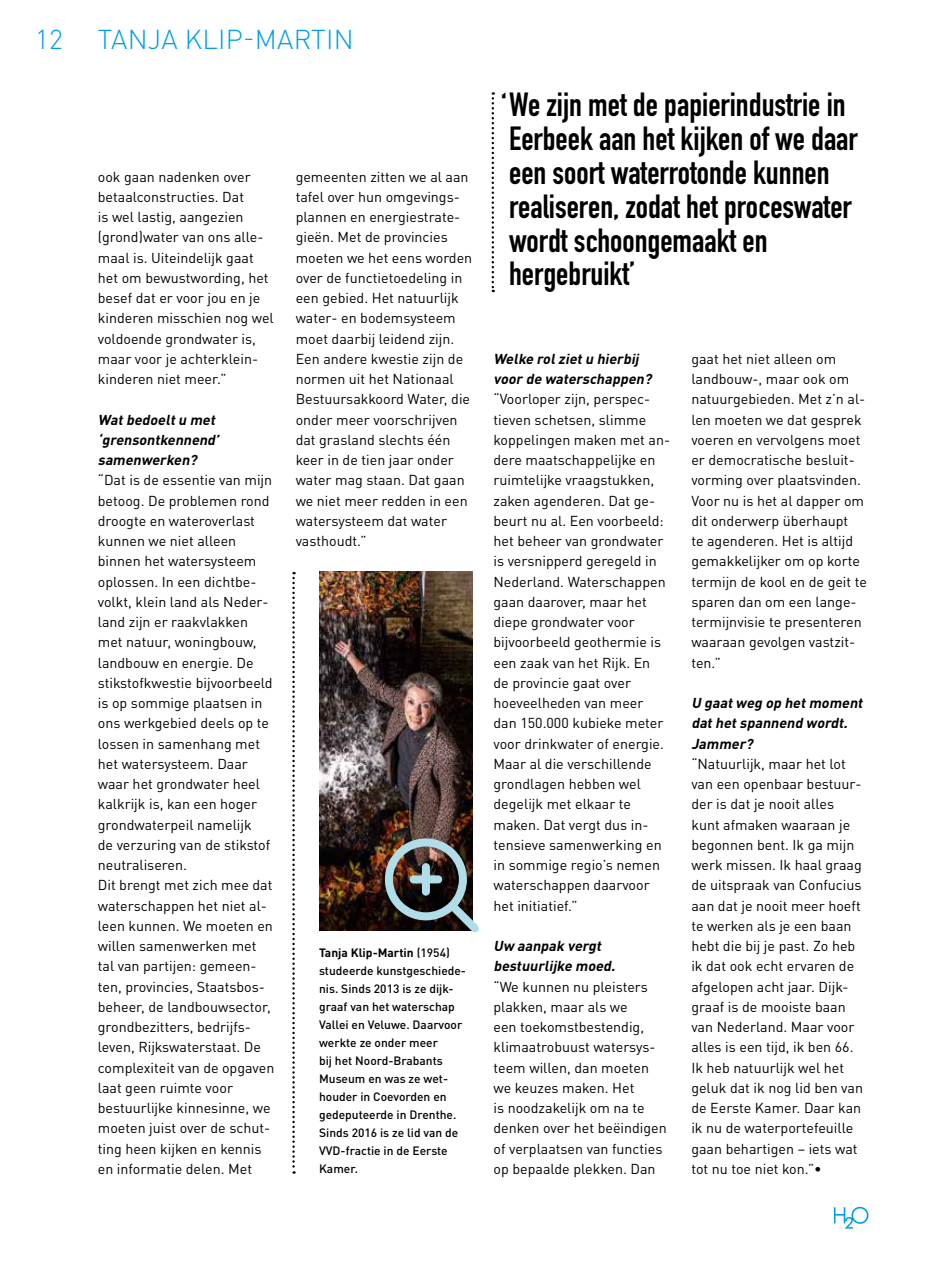
<style>
.page{position:relative;width:936px;height:1263px;background:#fff}
.page>*{position:absolute;margin:0;border:0;box-sizing:border-box;transform-origin:0 0}
.t1{font:33px/33.9px "DIN Engschrift";color:#000}
.t2{font:300 27px "DIN Pro";letter-spacing:.01em;color:#009ee3}
.t3{font:14.25px/20.2px "DIN Pro";color:#000}
.t4{font:italic 700 14.25px/20.2px "DIN Pro";color:#000}
.t5{font:500 12px/18px "DIN Pro";color:#000}
.s1{font-weight:700}
</style>
<div class="page">
<svg style="left:833px;top:1207px;width:35px;height:21px"></svg>
<svg style="left:292px;top:572px;width:3px;height:602px"></svg>
<svg style="left:491px;top:92px;width:3px;height:200px"></svg>
<img style="left:319px;top:572px;width:153px;height:359px">
<img style="left:385px;top:837px;width:94px;height:95px">
<h2 class="t2" style="left:35px;top:18px;width:29px">12</h2>
<h2 class="t2" style="left:98px;top:18px;width:257px">TANJA KLIP-MARTIN</h2>
<p class="t3" style="left:98px;top:165px;width:177px">ook gaan nadenken over betaalconstructies. Dat<br>is wel lastig, aangezien (grond)water van ons alle&shy;maal is. Uiteindelijk gaat het om bewustwording, het besef dat er voor jou en je kinderen misschien nog wel voldoende grondwater is, maar voor je achterklein&shy;kinderen niet meer.”</p>
<p class="t4" style="left:98px;top:408px;width:126px">Watbedoeltu met ‘grensontkennend’ samenwerken?</p>
<p class="t3" style="left:98px;top:469px;width:178px">“Dat is de essentie van mijn betoog. De problemen rond droogte en wateroverlast kunnen we niet alleen binnen het watersysteem oplossen. In een dichtbe&shy;volkt, klein land als Neder&shy;land zijn er raakvlakken met natuur, woningbouw, landbouw en energie. De stikstofkwestie bijvoorbeeld is op sommige plaatsen in ons werkgebied deels op te lossen in samenhang met het watersysteem. Daar waar het grondwater heel kalkrijk is, kan een hoger grondwaterpeil namelijk<br>de verzuring van de stikstof neutraliseren.<br>Dit brengt met zich mee dat waterschappen het niet al&shy;leen kunnen. We moeten en willen samenwerken met tal van partijen: gemeen&shy;ten, provincies, Staatsbos&shy;beheer, de landbouwsector, grondbezitters, bedrijfs&shy;leven, Rijkswaterstaat. De complexiteit van de opgaven laat geen ruimte voor bestuurlijke kinnesinne, we moeten juist over de schut&shy;ting heen kijken en kennis en informatie delen. Met</p>
<p class="t3" style="left:296px;top:165px;width:178px">gemeenten zitten we al aan tafel over hun omgevings&shy;plannen en energiestrate&shy;gieën. Met de provincies moeten we het eens worden over de functietoedeling in een gebied. Het natuurlijk water- en bodemsysteem moet daarbij leidend zijn.<br>Een andere kwestie zijn de normen uit het Nationaal<br>Bestuursakkoord Water, die onder meer voorschrijven dat grasland slechts één keer in de tien jaar onder water mag staan. Dat gaan we niet meer redden in een watersysteem dat water vasthoudt.”</p>
<p class="t5" style="left:319px;top:942px;width:148px"><span class="s1">Tanja Klip-Martin</span> (1954) studeerde kunstgeschiede&shy;nis. Sinds 2013 is ze dijk&shy;graaf van het waterschap<br>Vallei en Veluwe. Daarvoor werkte ze onder meer<br>bij het Noord-Brabants<br>Museum en was ze wet&shy;houder in Coevorden en gedeputeerde in Drenthe.<br>Sinds 2016 is ze lid van de<br>VVD-fractie in de Eerste<br>Kamer.</p>
<h1 class="t1" style="left:501px;top:88px;width:358px">‘We zijn met de papierindustrie in<br>Eerbeek aan het kijken of we daar een soort waterrotonde kunnen realiseren, zodat het proceswater wordt schoongemaakt en hergebruikt’</h1>
<p class="t4" style="left:493px;top:347px;width:163px">Welke rolzietu hierbij voorde waterschappen?</p>
<p class="t3" style="left:493px;top:388px;width:178px">“Voorloper zijn, perspec&shy;tieven schetsen, slimme koppelingen maken met an&shy;dere maatschappelijke en ruimtelijke vraagstukken, zaken agenderen. Dat ge&shy;beurt nu al. Een voorbeeld: het beheer van grondwater is versnipperd geregeld in<br>Nederland. Waterschappen gaan daarover, maar het diepe grondwater voor bijvoorbeeld geothermie is een zaak van het Rijk. En<br>de provincie gaat over hoeveelheden van meer dan 150.000 kubieke meter voor drinkwater of energie.<br>Maar al die verschillende grondlagen hebben wel degelijk met elkaar te maken. Dat vergt dus in&shy;tensieve samenwerking en in sommige regio’s nemen waterschappen daarvoor het initiatief.”</p>
<p class="t4" style="left:493px;top:934px;width:127px">Uw aanpak vergt bestuurlijke moed.</p>
<p class="t3" style="left:493px;top:975px;width:175px">“We kunnen nu pleisters plakken, maar als we<br>een toekomstbestendig, klimaatrobuust watersys&shy;teem willen, dan moeten we keuzes maken. Het<br>is noodzakelijk om na te denken over het beëindigen of verplaatsen van functies op bepaalde plekken. Dan</p>
<p class="t3" style="left:691px;top:347px;width:177px">gaat het niet alleen om landbouw-, maar ook om natuurgebieden. Met z’n al&shy;len moeten we dat gesprek voeren en vervolgens moet er democratische besluit&shy;vorming over plaatsvinden.<br>Voor nu is het al dapper om dit onderwerp überhaupt<br>te agenderen. Het is altijd gemakkelijker om op korte termijn de kool en de geit te sparen dan om een lange&shy;termijnvisie te presenteren waaraan gevolgen vastzit&shy;ten.”</p>
<p class="t4" style="left:691px;top:691px;width:176px">U gaatweg op hetmoment dathetspannend wordt.<br>Jammer?</p>
<p class="t3" style="left:691px;top:752px;width:173px">“Natuurlijk, maar het lot van een openbaar bestuur&shy;der is dat je nooit alles kunt afmaken waaraan je begonnen bent. Ik ga mijn werk missen. Ik haal graag de uitspraak van Confucius aan dat je nooit meer hoeft te werken als je een baan hebt die bij je past. Zo heb ik dat ook echt ervaren de afgelopen acht jaar. Dijk&shy;graaf is de mooiste baan van Nederland. Maar voor alles is een tijd, ik ben 66.<br>Ik heb natuurlijk wel het geluk dat ik nog lid ben van de Eerste Kamer. Daar kan ik nu de waterportefeuille gaan behartigen – iets wat tot nu toe niet kon.”•</p>
</div>
